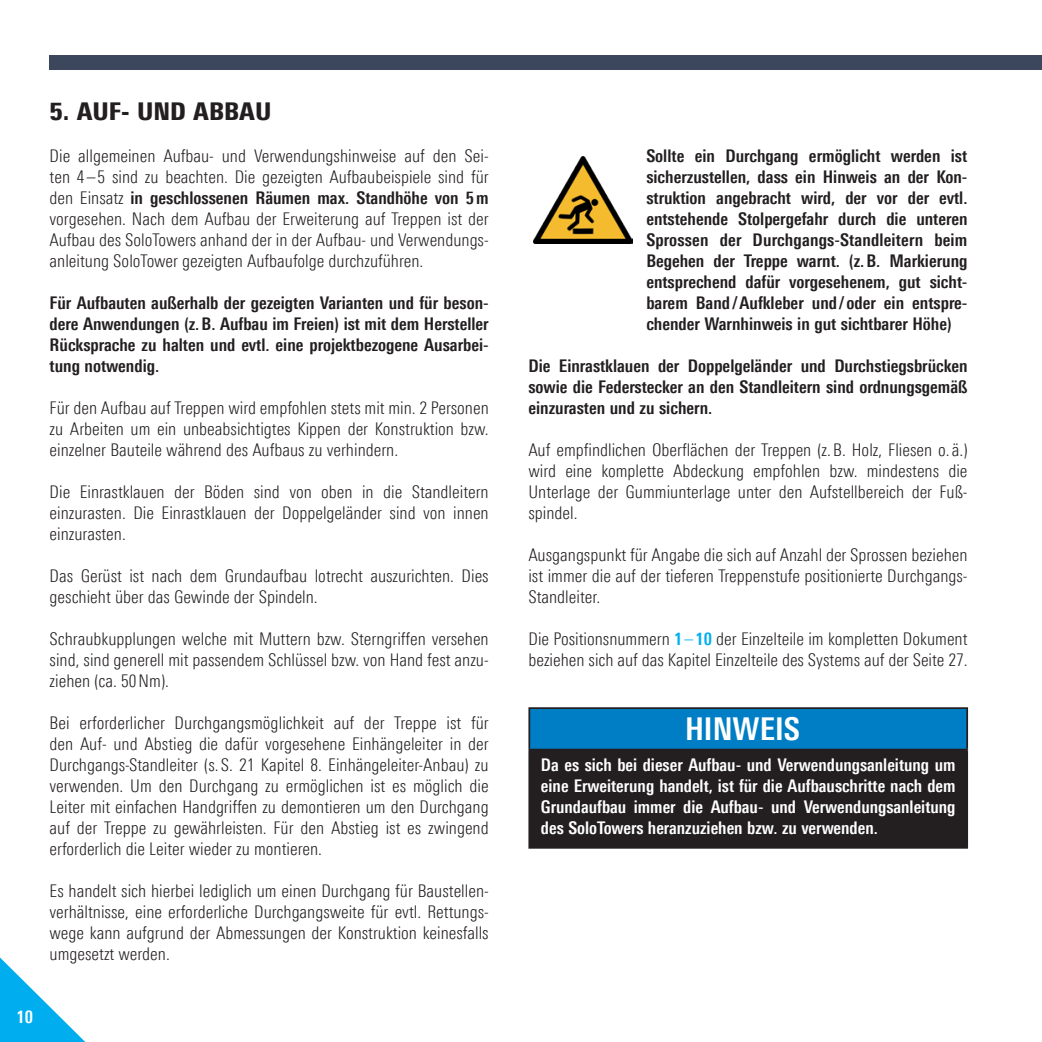
<style>
.page{position:relative;width:1042px;height:1042px;background:#fff}
.page>*{position:absolute;margin:0;border:0;box-sizing:border-box;transform-origin:0 0}
.t1{font:700 31.5px "Linotype Univers 620 Cn";color:#fff}
.Absatz_Flie_text{font:900 24.5px "Linotype Univers 820 Cn";color:#231f20}
.Absatz_Flie_text-2{font:300 17.5px/21px "Linotype Univers 320 Cn";color:#231f20;text-align:justify}
.Absatz_Flie_text-3{font:700 17.5px/21px "Linotype Univers 620 Cn";color:#231f20;text-align:justify}
.t2{font:700 17.5px/21px "Linotype Univers 620 Cn";color:#fff;text-align:justify}
.s1{font-family:"Linotype Univers 620 Cn";font-weight:700}
.s2{font-family:"Linotype Univers 620 Cn";font-weight:700;color:#00aeef}
.s3{color:#00aeef}
</style>
<div class="page">
<div style="left:50px;top:55px;width:992px;height:15px;background:#3c475e"></div>
<svg style="left:0;top:957px;width:86px;height:85px"></svg>
<div style="left:529px;top:708px;width:438px;height:41px;background:#007ec5"></div>
<div style="left:529px;top:749px;width:438px;height:99px;background:#231f20"></div>
<hr style="left:966px;top:709px;width:2px;height:40px;background:#231f20">
<hr style="left:966px;top:750px;width:2px;height:97px;background:#231f20">
<hr style="left:528px;top:709px;width:2px;height:40px;background:#231f20">
<hr style="left:528px;top:707px;width:440px;height:2px;background:#231f20">
<hr style="left:528px;top:750px;width:2px;height:97px;background:#231f20">
<hr style="left:528px;top:749px;width:440px;height:1px;background:#231f20">
<hr style="left:528px;top:847px;width:440px;height:1px;background:#231f20">
<img style="left:533px;top:157px;width:99px;height:86px">
<p class="Absatz_Flie_text" style="left:50px;top:96px;width:223px">5. AUF- UND ABBAU</p>
<p class="Absatz_Flie_text-2" style="left:50px;top:145px;width:441px">Die allgemeinen Aufbau- und Verwendungshinweise auf den Sei&shy;ten 4 –5 sind zu beachten. Die gezeigten Aufbaubeispiele sind für den Einsatz <span class="s1">in geschlossenen Räumen max. Standhöhe von 5m </span>vorgesehen. Nach dem Aufbau der Erweiterung auf Treppen ist der Aufbau des SoloTowers anhand der in der Aufbau- und Verwendungs&shy;anleitung SoloTower gezeigten Aufbaufolge durchzuführen.</p>
<p class="Absatz_Flie_text-3" style="left:50px;top:292px;width:441px">Für Aufbauten außerhalb der gezeigten Varianten und für beson&shy;dere Anwendungen (z.B. Aufbau im Freien) ist mit dem Hersteller Rücksprache zu halten und evtl. eine projektbezogene Ausarbei&shy;tung notwendig.</p>
<p class="Absatz_Flie_text-2" style="left:50px;top:397px;width:441px">Für den Aufbau auf Treppen wird empfohlen stets mit min. 2 Personen zu Arbeiten um ein unbeabsichtigtes Kippen der Konstruktion bzw. einzelner Bauteile während des Aufbaus zu verhindern.</p>
<p class="Absatz_Flie_text-2" style="left:50px;top:481px;width:441px">Die Einrastklauen der Böden sind von oben in die Standleitern einzurasten. Die Einrastklauen der Doppelgeländer sind von innen einzurasten.</p>
<p class="Absatz_Flie_text-2" style="left:50px;top:565px;width:441px">Das Gerüst ist nach dem Grundaufbau lotrecht auszurichten. Dies geschieht über das Gewinde der Spindeln.</p>
<p class="Absatz_Flie_text-2" style="left:50px;top:628px;width:441px">Schraubkupplungen welche mit Muttern bzw. Sterngriffen versehen sind, sind generell mit passendem Schlüssel bzw. von Hand fest anzu&shy;ziehen (ca. 50Nm).</p>
<p class="Absatz_Flie_text-2" style="left:50px;top:712px;width:441px">Bei erforderlicher Durchgangsmöglichkeit auf der Treppe ist für den Auf- und Abstieg die dafür vorgesehene Einhängeleiter in der Durchgangs-Standleiter (s. S. 21 Kapitel 8. Einhängeleiter-Anbau) zu verwenden. Um den Durchgang zu ermöglichen ist es möglich die Leiter mit einfachen Handgriffen zu demontieren um den Durchgang auf der Treppe zu gewährleisten. Für den Abstieg ist es zwingend erforderlich die Leiter wieder zu montieren.</p>
<p class="Absatz_Flie_text-2" style="left:50px;top:880px;width:441px">Es handelt sich hierbei lediglich um einen Durchgang für Baustellen&shy;verhältnisse, eine erforderliche Durchgangsweite für evtl. Rettungs&shy;wege kann aufgrund der Abmessungen der Konstruktion keinesfalls umgesetzt werden.</p>
<p class="t2" style="left:17px;top:1006px;width:18px">10</p>
<p class="Absatz_Flie_text-3" style="left:646px;top:145px;width:323px">Sollte ein Durchgang ermöglicht werden ist sicherzustellen, dass ein Hinweis an der Kon&shy;struktion angebracht wird, der vor der evtl. entstehende Stolpergefahr durch die unteren Sprossen der Durchgangs-Standleitern beim Begehen der Treppe warnt. (z.B. Markierung entsprechend dafür vorgesehenem, gut sicht&shy;barem Band /Aufkleber und / oder ein entspre&shy;chender Warnhinweis in gut sichtbarer Höhe)</p>
<p class="Absatz_Flie_text-3" style="left:528px;top:355px;width:441px">Die Einrastklauen der Doppelgeländer und Durchstiegsbrücken sowie die Federstecker an den Standleitern sind ordnungsgemäß einzurasten und zu sichern.</p>
<p class="Absatz_Flie_text-2" style="left:528px;top:439px;width:441px">Auf empfindlichen Oberflächen der Treppen (z.B. Holz, Fliesen o. ä.) wird eine komplette Abdeckung empfohlen bzw. mindestens die Unterlage der Gummiunterlage unter den Aufstellbereich der Fuß&shy;spindel.</p>
<p class="Absatz_Flie_text-2" style="left:528px;top:544px;width:441px">Ausgangspunkt für Angabe die sich auf Anzahl der Sprossen beziehen ist immer die auf der tieferen Treppenstufe positionierte Durchgangs-Standleiter.</p>
<p class="Absatz_Flie_text-2" style="left:528px;top:628px;width:440px">Die Positionsnummern <span class="s2">1</span><span class="s3">–</span><span class="s2">10</span> der Einzelteile im kompletten Dokument beziehen sich auf das Kapitel Einzelteile des Systems auf der Seite 27.</p>
<p class="t1" style="left:685px;top:710px;width:116px">HINWEIS</p>
<p class="t2" style="left:541px;top:754px;width:416px">Da es sich bei dieser Aufbau- und Verwendungsanleitung um eine Erweiterung handelt, ist für die Aufbauschritte nach dem Grundaufbau immer die Aufbau- und Verwendungsanleitung des SoloTowers heranzuziehen bzw. zu verwenden.</p>
</div>
